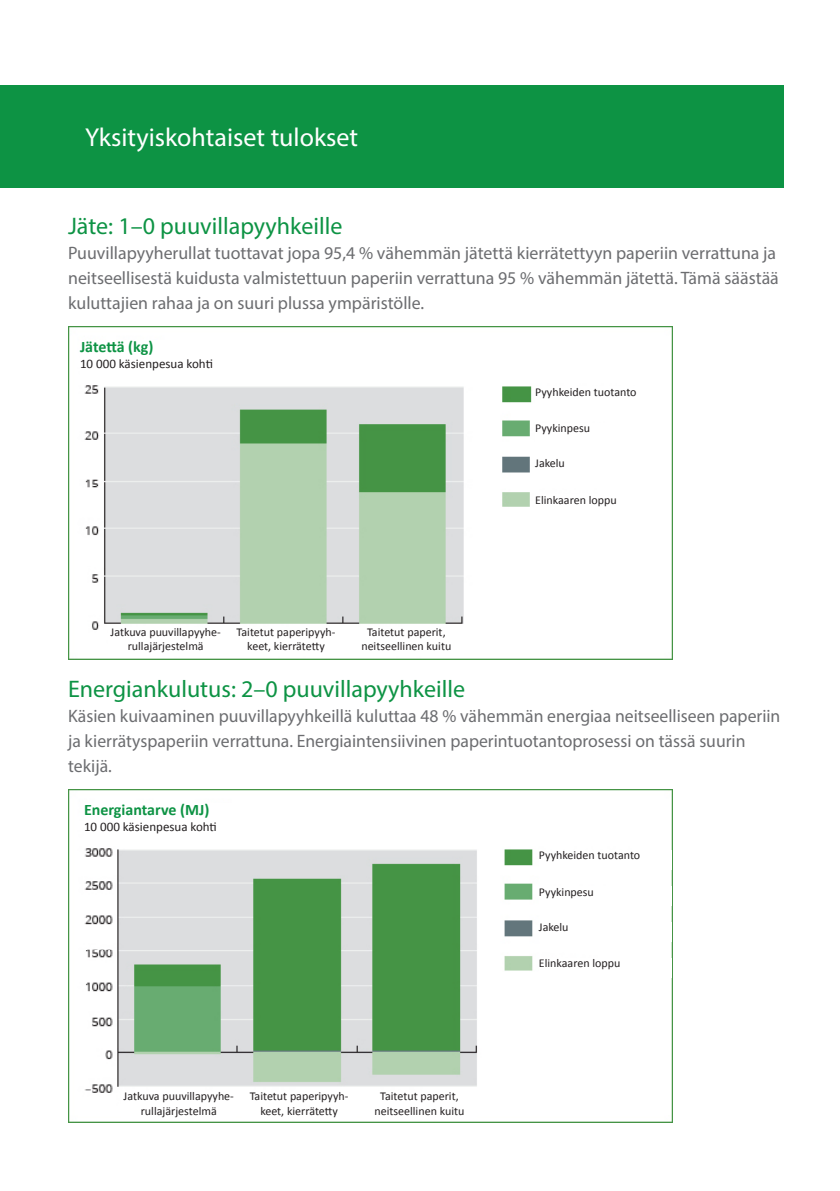
<style>
.page{position:relative;width:840px;height:1191px;background:#fff}
.page>*{position:absolute;margin:0;border:0;box-sizing:border-box;transform-origin:0 0}
.t1{font:26px "Myriad Pro";color:#fff}
.Headlines{font:24px "Myriad Pro";color:#0d9344}
.Fließtext{font:18px/25px "Myriad Pro";color:#6c6d70}
.Headlines-2{font:700 16px "Calibri";color:#0d9344}
.Headlines-3{font:13px "Calibri";color:#231f20}
.Headlines-4{font:12px/14.4px "Calibri";color:#231f20;text-align:center}
</style>
<div class="page">
<div style="left:0;top:85px;width:782px;height:102px;background:#0d9344"></div>
<img style="left:68px;top:326px;width:604px;height:333px">
<img style="left:68px;top:789px;width:604px;height:334px">
<div style="left:535px;top:386px;width:132px;height:20px;background:#fff"></div>
<div style="left:80px;top:340px;width:256px;height:35px;background:#fff"></div>
<div style="left:535px;top:423px;width:132px;height:19px;background:#fff"></div>
<div style="left:535px;top:458px;width:132px;height:19px;background:#fff"></div>
<div style="left:535px;top:495px;width:132px;height:19px;background:#fff"></div>
<div style="left:108px;top:626px;width:115px;height:29px;background:#fff"></div>
<div style="left:228px;top:626px;width:115px;height:29px;background:#fff"></div>
<div style="left:349px;top:626px;width:114px;height:29px;background:#fff"></div>
<div style="left:84px;top:803px;width:256px;height:34px;background:#fff"></div>
<div style="left:538px;top:850px;width:133px;height:19px;background:#fff"></div>
<div style="left:538px;top:886px;width:133px;height:20px;background:#fff"></div>
<div style="left:538px;top:922px;width:133px;height:19px;background:#fff"></div>
<div style="left:538px;top:958px;width:133px;height:19px;background:#fff"></div>
<div style="left:121px;top:1091px;width:115px;height:29px;background:#fff"></div>
<div style="left:242px;top:1091px;width:114px;height:29px;background:#fff"></div>
<div style="left:362px;top:1091px;width:114px;height:29px;background:#fff"></div>
<p class="t1" style="left:85px;top:121px;width:274px">Yksityiskohtaiset tulokset</p>
<p class="Headlines" style="left:68px;top:211px;width:276px">Jäte: 1–0 puuvillapyyhkeille</p>
<p class="Fließtext" style="left:68px;top:240px;width:711px">Puuvillapyyherullat tuottavat jopa 95,4 % vähemmän jätettä kierrätettyyn paperiin verrattuna ja neitseellisestä kuidusta valmistettuun paperiin verrattuna 95 % vähemmän jätettä. Tämä säästää kuluttajien rahaa ja on suuri plussa ympäristölle.</p>
<p class="Headlines-2" style="left:80px;top:337px;width:75px">Jätettä (kg)</p>
<p class="Headlines-3" style="left:80px;top:355px;width:134px">10 000 käsienpesua kohti</p>
<p class="Headlines-4" style="left:110px;top:624px;width:112px">Jatkuva puuvillapyyhe&shy;rullajärjestelmä</p>
<p class="Headlines-4" style="left:236px;top:624px;width:100px">Taitetut paperipyyh&shy;keet, kierrätetty</p>
<p class="Headlines-4" style="left:361px;top:624px;width:91px">Taitetut paperit, neitseellinen kuitu</p>
<p class="Headlines-4" style="left:535px;top:384px;width:103px">Pyyhkeiden tuotanto</p>
<p class="Headlines-4" style="left:535px;top:421px;width:56px">Pyykinpesu</p>
<p class="Headlines-4" style="left:535px;top:456px;width:31px">Jakelu</p>
<p class="Headlines-4" style="left:535px;top:493px;width:83px">Elinkaaren loppu</p>
<p class="Headlines" style="left:68px;top:674px;width:398px">Energiankulutus: 2–0 puuvillapyyhkeille</p>
<p class="Fließtext" style="left:68px;top:703px;width:713px">Käsien kuivaaminen puuvillapyyhkeillä kuluttaa 48 % vähemmän energiaa neitseelliseen paperiin ja kierrätyspaperiin verrattuna. Energiaintensiivinen paperintuotantoprosessi on tässä suurin tekijä.</p>
<p class="Headlines-2" style="left:84px;top:799px;width:127px">Energiantarve (MJ)</p>
<p class="Headlines-3" style="left:84px;top:818px;width:134px">10 000 käsienpesua kohti</p>
<p class="Headlines-4" style="left:123px;top:1089px;width:112px">Jatkuva puuvillapyyhe&shy;rullajärjestelmä</p>
<p class="Headlines-4" style="left:249px;top:1089px;width:100px">Taitetut paperipyyh&shy;keet, kierrätetty</p>
<p class="Headlines-4" style="left:374px;top:1089px;width:91px">Taitetut paperit, neitseellinen kuitu</p>
<p class="Headlines-4" style="left:538px;top:848px;width:103px">Pyyhkeiden tuotanto</p>
<p class="Headlines-4" style="left:538px;top:884px;width:56px">Pyykinpesu</p>
<p class="Headlines-4" style="left:538px;top:919px;width:31px">Jakelu</p>
<p class="Headlines-4" style="left:538px;top:956px;width:83px">Elinkaaren loppu</p>
</div>
